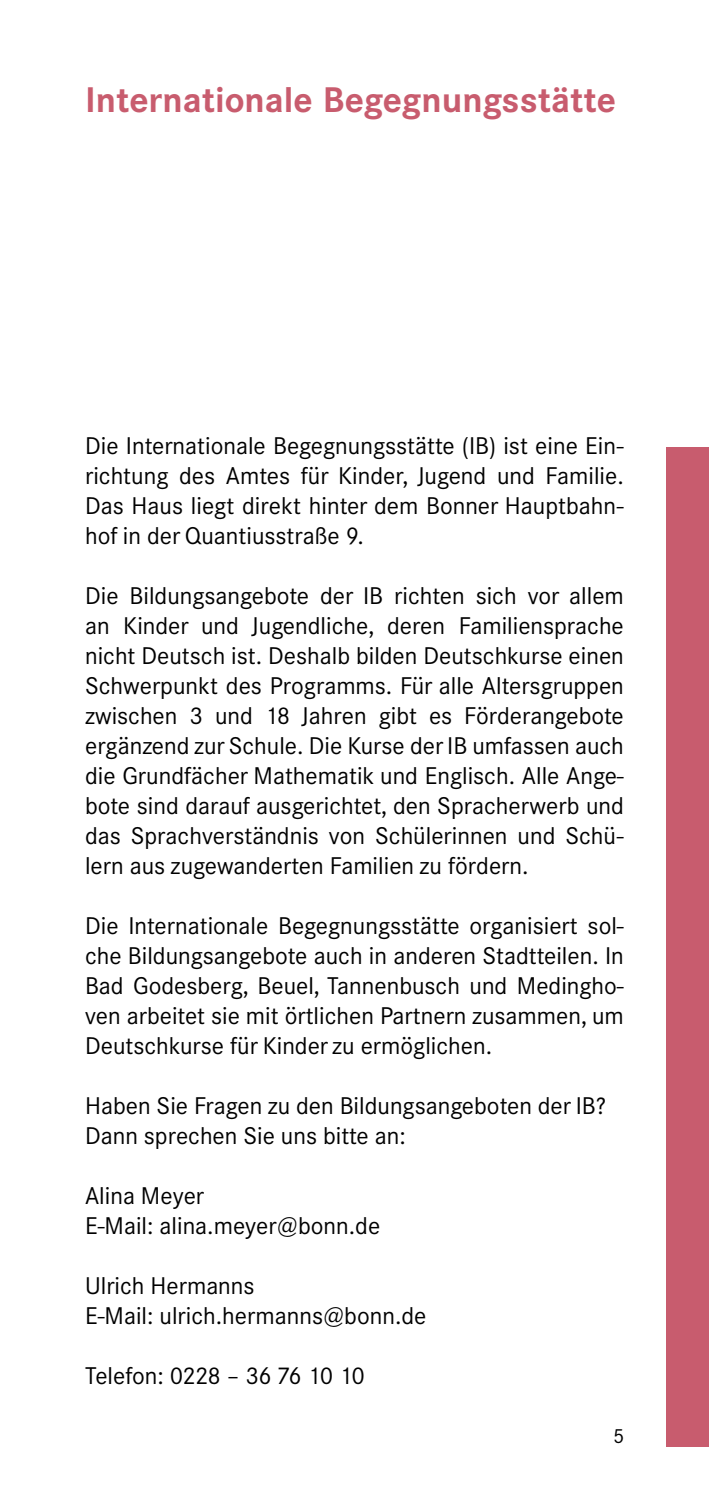
<style>
.page{position:relative;width:709px;height:1489px;background:#fff}
.page>*{position:absolute;margin:0;border:0;box-sizing:border-box;transform-origin:0 0}
.t1{font:700 35px "Corporate SBQ";color:#c85c6e}
.t2{font:23.75px/30px "Corporate SBQ";color:#000;text-align:justify}
.t3{font:23.75px "Corporate SBQ";letter-spacing:-.03em;color:#000}
.t4{font:20px "Corporate SBQ";color:#000}
</style>
<div class="page">
<div style="left:666px;top:446px;width:43px;height:1000px;background:#c85c6e"></div>
<h1 class="t1" style="left:85px;top:78px;width:532px">Internationale Begegnungsstätte</h1>
<p class="t2" style="left:85px;top:431px;width:540px">Die Internationale Begegnungsstätte (IB) ist eine Ein&shy;richtung des Amtes für Kinder, Jugend und Familie.<br>Das Haus liegt direkt hinter dem Bonner Hauptbahn&shy;hof in der Quantiusstraße 9.</p>
<p class="t2" style="left:85px;top:581px;width:540px">Die Bildungsangebote der IB richten sich vor allem an Kinder und Jugendliche, deren Familiensprache nicht Deutsch ist. Deshalb bilden Deutschkurse einen Schwerpunkt des Programms. Für alle Altersgruppen zwischen 3 und 18 Jahren gibt es Förderangebote ergänzend zur Schule. Die Kurse der IB umfassen auch die Grundfächer Mathematik und Englisch. Alle Ange&shy;bote sind darauf ausgerichtet, den Spracherwerb und das Sprachverständnis von Schülerinnen und Schü&shy;lern aus zugewanderten Familien zu fördern.</p>
<p class="t2" style="left:85px;top:911px;width:540px">Die Internationale Begegnungsstätte organisiert sol&shy;che Bildungsangebote auch in anderen Stadtteilen. In Bad Godesberg, Beuel, Tannenbusch und Medingho&shy;ven arbeitet sie mit örtlichen Partnern zusammen, um Deutschkurse für Kinder zu ermöglichen.</p>
<p class="t2" style="left:85px;top:1091px;width:522px">Haben Sie Fragen zu den Bildungsangeboten der IB?<br>Dann sprechen Sie uns bitte an:</p>
<p class="t2" style="left:85px;top:1181px;width:297px">Alina Meyer<br>E-Mail: alina.meyer@bonn.de</p>
<p class="t2" style="left:85px;top:1271px;width:343px">Ulrich Hermanns<br>E-Mail: ulrich.hermanns@bonn.de</p>
<p class="t3" style="left:85px;top:1361px;width:281px">Telefon: 0228 – 36 76 10 10</p>
<p class="t4" style="left:613px;top:1424px;width:13px">5</p>
</div>
